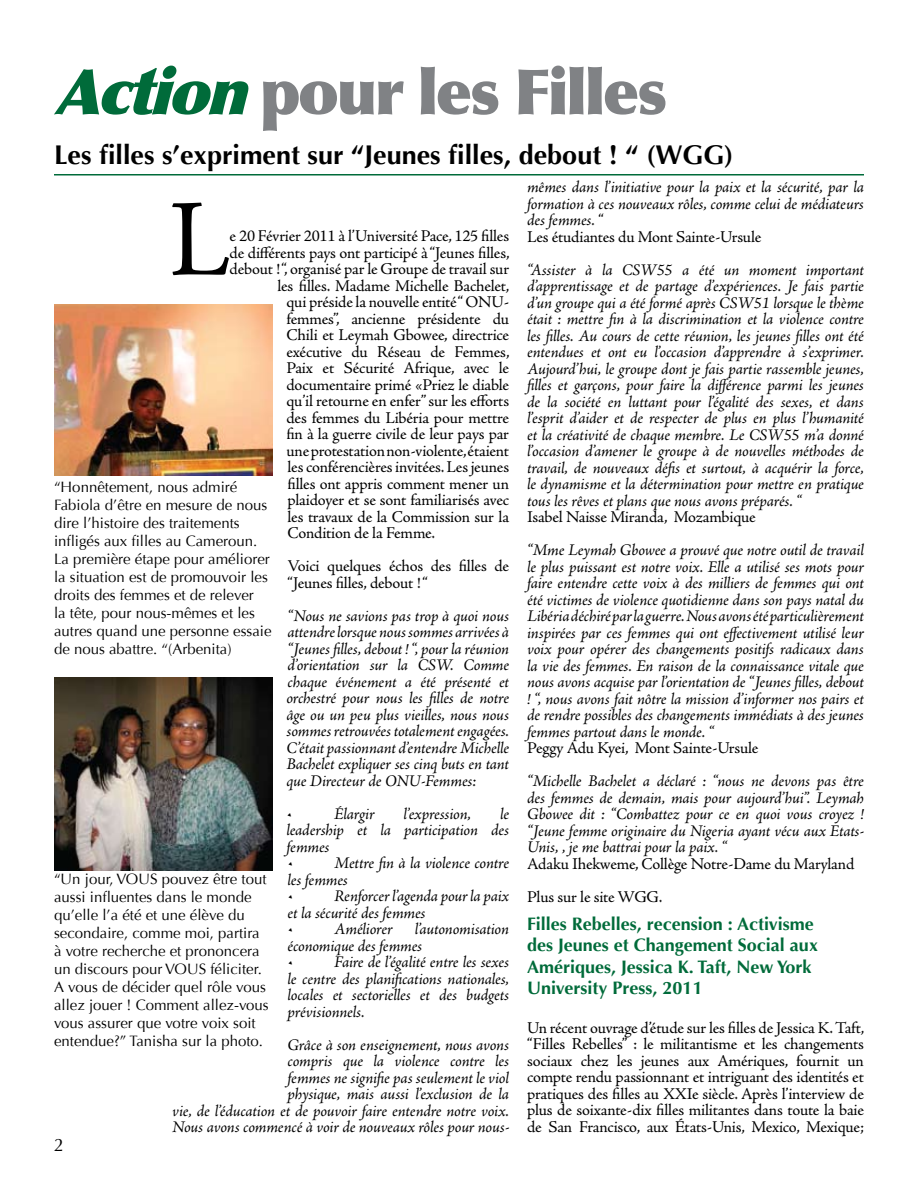
<style>
.page{position:relative;width:918px;height:1188px;background:#fff}
.page>*{position:absolute;margin:0;border:0;box-sizing:border-box;transform-origin:0 0}
.t1{font:109.5px "Adobe Jenson Pro";color:#000}
.t2{font:900 63px "Optima";letter-spacing:-.04em;color:#808285}
.t3{font:700 27px "Optima";color:#000}
.t4{font:700 18px/21.6px "Optima";color:#006b3a}
.t5{font:18px "Optima";color:#000}
.t6{font:italic 16.5px/16.5px "Adobe Jenson Pro";letter-spacing:-.015em;color:#000;text-align:justify}
.t7{font:16.5px/16.5px "Adobe Jenson Pro";letter-spacing:-.015em;color:#000}
.t8{font:15px/18px "Optima";color:#000}
.s1{font-style:italic;color:#006b3a}
.s2{font-style:normal}
</style>
<div class="page">
<hr style="left:54px;top:174px;width:810px;height:2px;background:#006b3a">
<img style="left:54px;top:304px;width:218px;height:172px">
<img style="left:54px;top:677px;width:219px;height:194px">
<h2 class="t2" style="left:54px;top:54px;width:614px"><span class="s1">Action</span>pour les Filles</h2>
<h3 class="t3" style="left:54px;top:139px;width:681px">Les filles s’expriment sur “Jeunes filles, debout ! “ (WGG)</h3>
<h1 class="t1" style="left:168px;top:178px;width:64px">L</h1>
<p class="t6" style="left:527px;top:180px;width:338px;text-align:left">mêmes dans l’initiative pour la paix et la sécurité, par la formation à ces nouveaux rôles, comme celui de médiateurs des femmes. <span class="s2">“<br>Les étudiantes du Mont Sainte-Ursule</span></p>
<p class="t6" style="left:527px;top:262px;width:338px">“Assister à la CSW55 a été un moment important d’apprentissage et de partage d’expériences. Je fais partie d’un groupe qui a été formé après CSW51 lorsque le thème était : mettre fin à la discrimination et la violence contre les filles. Au cours de cette réunion, les jeunes filles ont été entendues et ont eu l’occasion d’apprendre à s’exprimer.<br>Aujourd’hui, le groupe dont je fais partie rassemble jeunes, filles et garçons, pour faire la différence parmi les jeunes de la société en luttant pour l’égalité des sexes, et dans l’esprit d’aider et de respecter de plus en plus l’humanité et la créativité de chaque membre. Le CSW55 m’a donné l’occasion d’amener le groupe à de nouvelles méthodes de travail, de nouveaux défis et surtout, à acquérir la force, le dynamisme et la détermination pour mettre en pratique tous les rêves et plans que nous avons préparés. “</p>
<p class="t7" style="left:527px;top:509px;width:230px">Isabel Naisse Miranda, Mozambique</p>
<p class="t6" style="left:527px;top:543px;width:338px">“Mme Leymah Gbowee a prouvé que notre outil de travail le plus puissant est notre voix. Elle a utilisé ses mots pour faire entendre cette voix à des milliers de femmes qui ont été victimes de violence quotidienne dans son pays natal du Libéria déchiré par la guerre. Nous avons été particulièrement inspirées par ces femmes qui ont effectivement utilisé leur voix pour opérer des changements positifs radicaux dans la vie des femmes. En raison de la connaissance vitale que nous avons acquise par l’orientation de “Jeunes filles, debout ! “, nous avons fait nôtre la mission d’informer nos pairs et de rendre possibles des changements immédiats à des jeunes femmes partout dans le monde. “</p>
<p class="t7" style="left:527px;top:740px;width:233px">Peggy Adu Kyei, Mont Sainte-Ursule</p>
<p class="t6" style="left:527px;top:774px;width:338px">“Michelle Bachelet a déclaré : “nous ne devons pas être des femmes de demain, mais pour aujourd’hui”. Leymah Gbowee dit : “Combattez pour ce en quoi vous croyez ! “Jeune femme originaire du Nigeria ayant vécu aux Etats-Unis, , je me battrai pour la paix. “</p>
<p class="t7" style="left:527px;top:847px;width:329px;line-height:33px">Adaku Ihekweme, Collège Notre-Dame du Maryland<br>Plus sur le site WGG.</p>
<p class="t7" style="left:230px;top:228px;width:281px">e 20 Février 2011 à l’Université Pace, 125 filles</p>
<p class="t7" style="left:230px;top:245px;width:282px">de différents pays ont participé à “Jeunes filles,</p>
<p class="t7" style="left:230px;top:261px;width:281px">debout ! “, organisé par le Groupe de travail sur</p>
<p class="t7" style="left:277px;top:278px;width:234px">les filles. Madame Michelle Bachelet,</p>
<p class="t7" style="left:286px;top:294px;width:224px">qui préside la nouvelle entité “ ONU-</p>
<p class="t7" style="left:286px;top:311px;width:224px">femmes”, ancienne présidente du</p>
<p class="t7" style="left:286px;top:327px;width:224px">Chili et Leymah Gbowee, directrice</p>
<p class="t7" style="left:286px;top:344px;width:225px">exécutive du Réseau de Femmes,</p>
<p class="t7" style="left:286px;top:360px;width:224px">Paix et Sécurité Afrique, avec le</p>
<p class="t7" style="left:286px;top:377px;width:224px">documentaire primé «Priez le diable</p>
<p class="t7" style="left:286px;top:393px;width:224px">qu’il retourne en enfer” sur les efforts</p>
<p class="t7" style="left:286px;top:410px;width:224px">des femmes du Libéria pour mettre</p>
<p class="t7" style="left:286px;top:426px;width:224px">fin à la guerre civile de leur pays par</p>
<p class="t7" style="left:286px;top:443px;width:224px">une protestation non-violente, étaient</p>
<p class="t7" style="left:288px;top:459px;width:223px">les conférencières invitées. Les jeunes</p>
<p class="t7" style="left:288px;top:476px;width:223px">filles ont appris comment mener un</p>
<p class="t7" style="left:288px;top:492px;width:223px">plaidoyer et se sont familiarisés avec</p>
<p class="t7" style="left:288px;top:509px;width:223px">les travaux de la Commission sur la</p>
<p class="t7" style="left:288px;top:525px;width:149px">Condition de la Femme.</p>
<p class="t7" style="left:288px;top:558px;width:223px">Voici quelques échos des filles de “Jeunes filles, debout ! “</p>
<p class="t6" style="left:286px;top:608px;width:224px">“Nous ne savions pas trop à quoi nous attendre lorsque nous sommes arrivées à “Jeunes filles, debout ! “, pour la réunion d’orientation sur la CSW. Comme chaque événement a été présenté et orchestré pour nous les filles de notre âge ou un peu plus vieilles, nous nous sommes retrouvées totalement engagées.<br>C’était passionnant d’entendre Michelle Bachelet expliquer ses cinq buts en tant que Directeur de ONU-Femmes:</p>
<p class="t6" style="left:286px;top:806px;width:7px">•</p>
<p class="t6" style="left:334px;top:806px;width:42px">Élargir</p>
<p class="t6" style="left:404px;top:806px;width:69px">l’expression,</p>
<p class="t8" style="left:54px;top:479px;width:219px">“Honnêtement, nous admiré<br>Fabiola d’être en mesure de nous dire l’histoire des traitements infligés aux filles au Cameroun.<br>La première étape pour améliorer la situation est de promouvoir les droits des femmes et de relever<br>la tête, pour nous-mêmes et les autres quand une personne essaie de nous abattre. “(Arbenita)</p>
<p class="t6" style="left:286px;top:806px;width:224px;text-align:left;text-indent:214px">le leadership et la participation des femmes<br>•</p>
<p class="t6" style="left:288px;top:856px;width:223px;text-align:left;text-indent:47px">Mettre fin à la violence contre les femmes<br>•</p>
<p class="t8" style="left:54px;top:870px;width:216px">“Un jour, VOUS pouvez être tout aussi influentes dans le monde qu’elle l’a été et une élève du secondaire, comme moi, partira à votre recherche et prononcera un discours pour VOUS féliciter.<br>A vous de décider quel rôle vous allez jouer ! Comment allez-vous vous assurer que votre voix soit entendue?” Tanisha sur la photo.</p>
<p class="t6" style="left:288px;top:889px;width:223px;text-align:left;text-indent:47px">Renforcer l’agenda pour la paix et la sécurité des femmes<br>•</p>
<p class="t4" style="left:527px;top:913px;width:292px">Filles Rebelles, recension : Activisme des Jeunes et Changement Social aux Amériques, Jessica K. Taft, New York University Press, 2011</p>
<p class="t7" style="left:527px;top:1019px;width:339px;text-align:justify">Un récent ouvrage d’étude sur les filles de Jessica K. Taft, “Filles Rebelles” : le militantisme et les changements sociaux chez les jeunes aux Amériques, fournit un compte rendu passionnant et intriguant des identités et pratiques des filles au XXIe siècle. Après l’interview de plus de soixante-dix filles militantes dans toute la baie de San Francisco, aux États-Unis, Mexico, Mexique;</p>
<p class="t6" style="left:288px;top:922px;width:223px;text-align:left;text-indent:127px">l’autonomisation économique des femmes<br>•</p>
<p class="t6" style="left:334px;top:922px;width:60px">Améliorer</p>
<p class="t6" style="left:288px;top:955px;width:223px;text-indent:47px">Faire de l’égalité entre les sexes le centre des planifications nationales, locales et sectorielles et des budgets prévisionnels.</p>
<p class="t6" style="left:172px;top:1037px;width:338px;text-align:right">Grâce à son enseignement, nous avons<br>compris que la violence contre les<br>femmes ne signifie pas seulement le viol<br>physique, mais aussi l’exclusion de la<br>vie, de l’éducation et de pouvoir faire entendre notre voix.<br>Nous avons commencé à voir de nouveaux rôles pour nous-</p>
<p class="t5" style="left:54px;top:1134px;width:12px">2</p>
</div>
